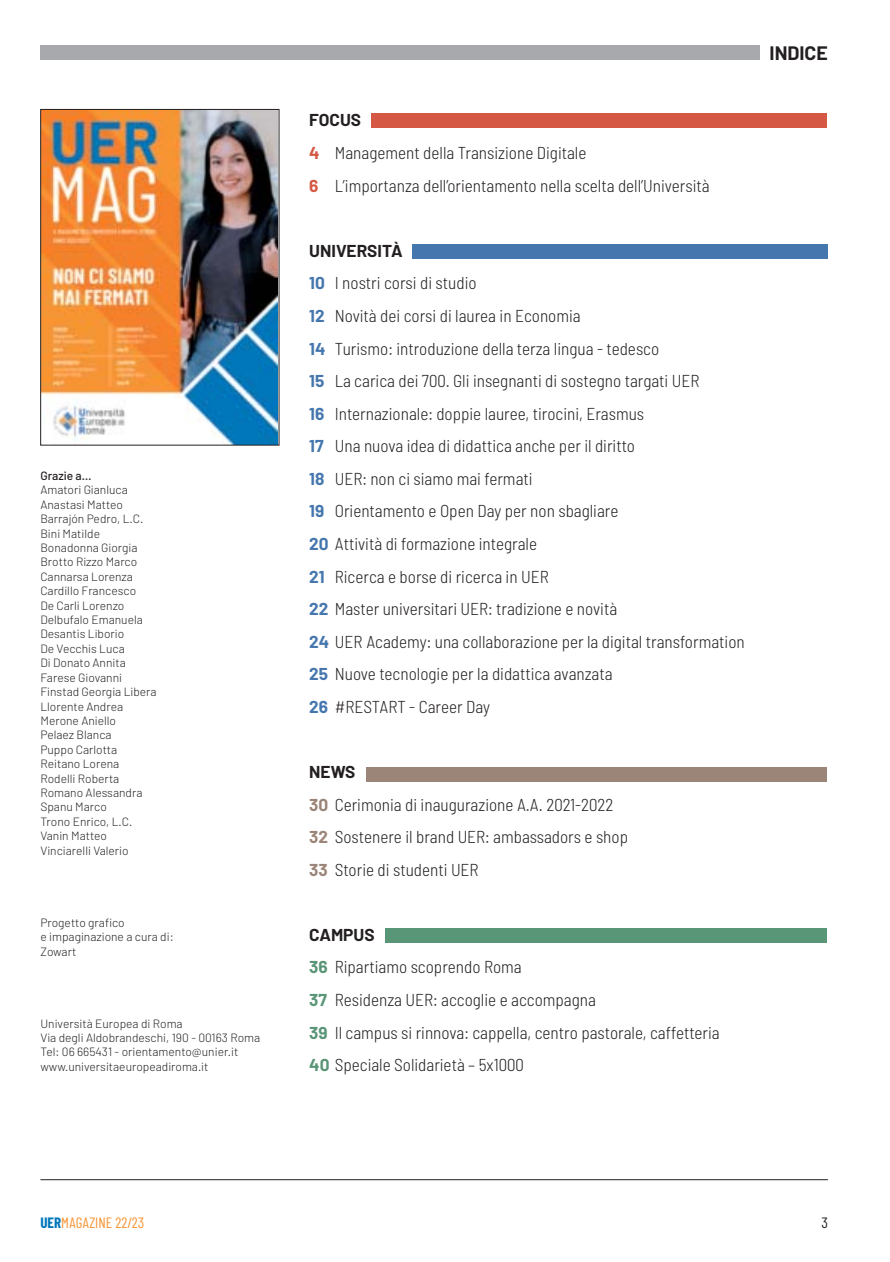
<style>
.page{position:relative;width:890px;height:1262px;background:#fff}
.page>*{position:absolute;margin:0;border:0;box-sizing:border-box;transform-origin:0 0}
.t1{font:700 19.5px "Barlow";color:#231f20}
.t2{font:300 semi-condensed 17.25px/32.5px "Barlow";color:#231f20}
.t3{font:15px "Barlow Condensed";color:#f79433}
.t4{font:15px "Barlow Condensed";color:#231f20}
.t5{font:300 12px/14.4px "Barlow";color:#231f20}
.t6{font:500 12px "Barlow";color:#231f20}
.s1{font-weight:700;font-stretch:normal}
.s2{font-weight:700;font-stretch:normal;color:#d45843}
.s3{font-weight:700;font-stretch:normal;color:#4577ae}
.s4{font-weight:700;font-stretch:normal;color:#9b8578}
.s5{font-weight:700;font-stretch:normal;color:#599577}
.s6{font-weight:700;color:#07b}
</style>
<div class="page">
<hr style="left:40px;top:1178px;width:787px;height:1px;background:#231f20">
<div style="left:40px;top:45px;width:719px;height:15px;background:#a7a9ac"></div>
<img style="left:42px;top:111px;width:235px;height:332px">
<div style="left:40px;top:109px;width:239px;height:336px;border:1px solid #231f20"></div>
<div style="left:412px;top:244px;width:414px;height:15px;background:#4577ae"></div>
<div style="left:366px;top:766px;width:460px;height:15px;background:#9b8578"></div>
<div style="left:385px;top:927px;width:441px;height:15px;background:#599577"></div>
<div style="left:371px;top:113px;width:455px;height:15px;background:#d45843"></div>
<p class="t6" style="left:40px;top:471px;width:53px">Grazie a…</p>
<p class="t5" style="left:40px;top:484px;width:118px">Amatori Gianluca<br>Anastasi Matteo<br>Barrajón Pedro, L.C.<br>Bini Matilde<br>Bonadonna Giorgia<br>Brotto Rizzo Marco<br>Cannarsa Lorenza<br>Cardillo Francesco<br>De Carli Lorenzo<br>Delbufalo Emanuela<br>Desantis Liborio<br>De Vecchis Luca<br>Di Donato Annita<br>Farese Giovanni<br>Finstad Georgia Libera<br>Llorente Andrea<br>Merone Aniello<br>Pelaez Blanca<br>Puppo Carlotta<br>Reitano Lorena<br>Rodelli Roberta<br>Romano Alessandra<br>Spanu Marco<br>Trono Enrico, L.C.<br>Vanin Matteo<br>Vinciarelli Valerio</p>
<p class="t5" style="left:40px;top:916px;width:135px">Progetto grafico<br>e impaginazione a cura di:<br>Zowart</p>
<p class="t5" style="left:40px;top:1017px;width:221px">Università Europea di Roma<br>Via degli Aldobrandeschi, 190 - 00163 Roma Tel: 06 665431 - orientamento@unier.it www.universitaeuropeadiroma.it</p>
<p class="t2" style="left:309px;top:106px;width:402px"><span class="s1">FOCUS<br></span><span class="s2">4</span> Management della Transizione Digitale<br><span class="s2">6</span> L’importanza dell’orientamento nella scelta dell’Università</p>
<p class="t2" style="left:309px;top:236px;width:437px"><span class="s1">UNIVERSITÀ<br></span><span class="s3">10</span> I nostri corsi di studio<br><span class="s3">12</span> Novità dei corsi di laurea in Economia<br><span class="s3">14</span> Turismo: introduzione della terza lingua - tedesco<br><span class="s3">15</span> La carica dei 700. Gli insegnanti di sostegno targati UER<br><span class="s3">16</span> Internazionale: doppie lauree, tirocini, Erasmus<br><span class="s3">17</span> Una nuova idea di didattica anche per il diritto<br><span class="s3">18</span> UER: non ci siamo mai fermati<br><span class="s3">19</span> Orientamento e Open Day per non sbagliare<br><span class="s3">20</span> Attività di formazione integrale<br><span class="s3">21</span> Ricerca e borse di ricerca in UER<br><span class="s3">22</span> Master universitari UER: tradizione e novità<br><span class="s3">24</span> UER Academy: una collaborazione per la digital transformation <span class="s3">25</span> Nuove tecnologie per la didattica avanzata<br><span class="s3">26</span> #RESTART - Career Day</p>
<p class="t2" style="left:309px;top:757px;width:320px"><span class="s1">NEWS<br></span><span class="s4">30</span> Cerimonia di inaugurazione A.A. 2021-2022<br><span class="s4">32</span> Sostenere il brand UER: ambassadors e shop<br><span class="s4">33</span> Storie di studenti UER</p>
<p class="t2" style="left:309px;top:920px;width:412px"><span class="s1">CAMPUS<br></span><span class="s5">36</span> Ripartiamo scoprendo Roma<br><span class="s5">37</span> Residenza UER: accoglie e accompagna<br><span class="s5">39</span> Il campus si rinnova: cappella, centro pastorale, caffetteria <span class="s5">40</span> Speciale Solidarietà – 5x1000</p>
<p class="t1" style="left:769px;top:46px;width:60px">INDICE</p>
<p class="t3" style="left:40px;top:1217px;width:105px"><span class="s6">UER</span>MAGAZINE 22/23</p>
<p class="t4" style="left:820px;top:1217px;width:8px">3</p>
</div>
